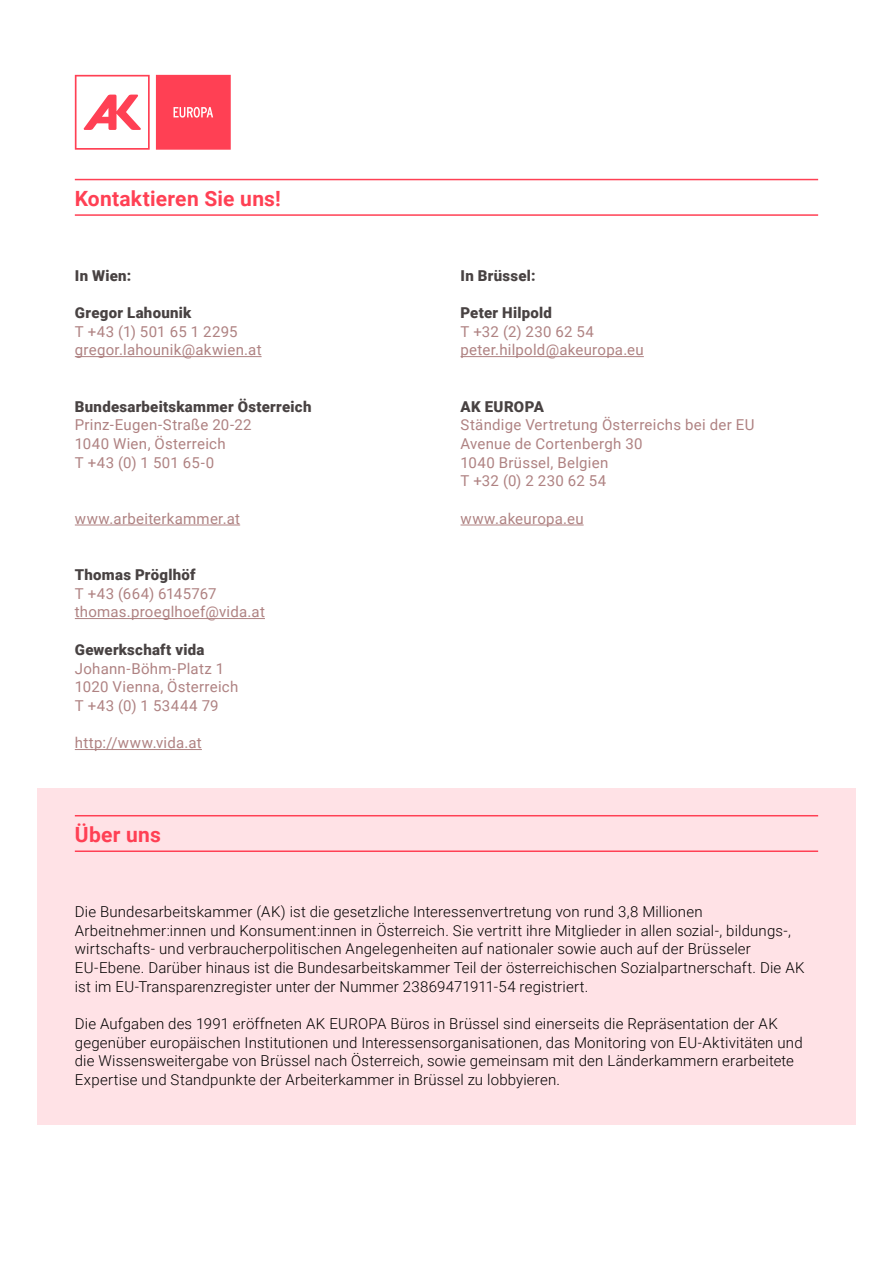
<style>
.page{position:relative;width:893px;height:1263px;background:#fff}
.page>*{position:absolute;margin:0;border:0;box-sizing:border-box;transform-origin:0 0}
.t1{font:700 21px "Roboto";letter-spacing:.01em;color:#ff4054}
.t2{font:300 15px/18.8px "Roboto";letter-spacing:.01em;color:#000}
.t3{font:15px/18.8px "Roboto";letter-spacing:.02em;color:#af8282}
.t4{font:900 15px "Roboto";letter-spacing:.02em;color:#484242}
</style>
<div class="page">
<div style="left:37px;top:788px;width:818px;height:337px;background:#ffe2e6"></div>
<hr style="left:75px;top:356px;width:187px;height:1px;background:#af8282">
<hr style="left:75px;top:525px;width:165px;height:1px;background:#af8282">
<hr style="left:75px;top:618px;width:190px;height:1px;background:#af8282">
<hr style="left:75px;top:749px;width:127px;height:1px;background:#af8282">
<hr style="left:460px;top:356px;width:184px;height:1px;background:#af8282">
<hr style="left:460px;top:525px;width:124px;height:1px;background:#af8282">
<hr style="left:75px;top:179px;width:743px;height:1px;background:#ff4054">
<hr style="left:75px;top:214px;width:743px;height:2px;background:#ff4054">
<hr style="left:75px;top:815px;width:743px;height:1px;background:#ff4054">
<hr style="left:75px;top:850px;width:743px;height:2px;background:#ff4054">
<svg style="left:75px;top:75px;width:75px;height:75px"></svg>
<svg style="left:156px;top:75px;width:75px;height:75px"></svg>
<h1 class="t1" style="left:75px;top:184px;width:208px">Kontaktieren Sie uns!</h1>
<p class="t4" style="left:75px;top:265px;width:58px">In Wien:</p>
<p class="t4" style="left:75px;top:302px;width:118px">Gregor Lahounik</p>
<p class="t3" style="left:75px;top:321px;width:188px">T +43 (1) 501 65 1 2295 gregor.lahounik@akwien.at</p>
<p class="t4" style="left:75px;top:396px;width:238px">Bundesarbeitskammer Österreich</p>
<p class="t3" style="left:75px;top:415px;width:178px">Prinz-Eugen-Straße 20-22<br>1040 Wien, Österreich<br>T +43 (0) 1 501 65-0</p>
<p class="t3" style="left:75px;top:509px;width:167px">www.arbeiterkammer.at</p>
<p class="t4" style="left:75px;top:564px;width:122px">Thomas Pröglhöf</p>
<p class="t3" style="left:75px;top:583px;width:192px">T +43 (664) 6145767 thomas.proeglhoef@vida.at</p>
<p class="t4" style="left:75px;top:639px;width:131px">Gewerkschaft vida</p>
<p class="t3" style="left:75px;top:658px;width:165px">Johann-Böhm-Platz 1<br>1020 Vienna, Österreich<br>T +43 (0) 1 53444 79</p>
<p class="t3" style="left:75px;top:733px;width:129px">http://www.vida.at</p>
<h1 class="t1" style="left:75px;top:820px;width:87px">Über uns</h1>
<p class="t4" style="left:460px;top:265px;width:76px">In Brüssel:</p>
<p class="t4" style="left:460px;top:302px;width:93px">Peter Hilpold</p>
<p class="t3" style="left:460px;top:321px;width:185px">T +32 (2) 230 62 54 peter.hilpold@akeuropa.eu</p>
<p class="t4" style="left:460px;top:396px;width:85px">AK EUROPA</p>
<p class="t3" style="left:460px;top:415px;width:295px">Ständige Vertretung Österreichs bei der EU<br>Avenue de Cortenbergh 30<br>1040 Brüssel, Belgien<br>T +32 (0) 2 230 62 54</p>
<p class="t3" style="left:460px;top:509px;width:125px">www.akeuropa.eu</p>
<p class="t2" style="left:75px;top:901px;width:731px">Die Bundesarbeitskammer (AK) ist die gesetzliche Interessenvertretung von rund 3,8 Millionen Arbeitnehmer:innen und Konsument:innen in Österreich. Sie vertritt ihre Mitglieder in allen sozial-, bildungs-, wirtschafts- und verbraucherpolitischen Angelegenheiten auf nationaler sowie auch auf der Brüsseler EU-Ebene. Darüber hinaus ist die Bundesarbeitskammer Teil der österreichischen Sozialpartnerschaft. Die AK ist im EU-Transparenzregister unter der Nummer 23869471911-54 registriert.</p>
<p class="t2" style="left:75px;top:1014px;width:729px">Die Aufgaben des 1991 eröffneten AK EUROPA Büros in Brüssel sind einerseits die Repräsentation der AK gegenüber europäischen Institutionen und Interessensorganisationen, das Monitoring von EU-Aktivitäten und die Wissensweitergabe von Brüssel nach Österreich, sowie gemeinsam mit den Länderkammern erarbeitete Expertise und Standpunkte der Arbeiterkammer in Brüssel zu lobbyieren.</p>
</div>
